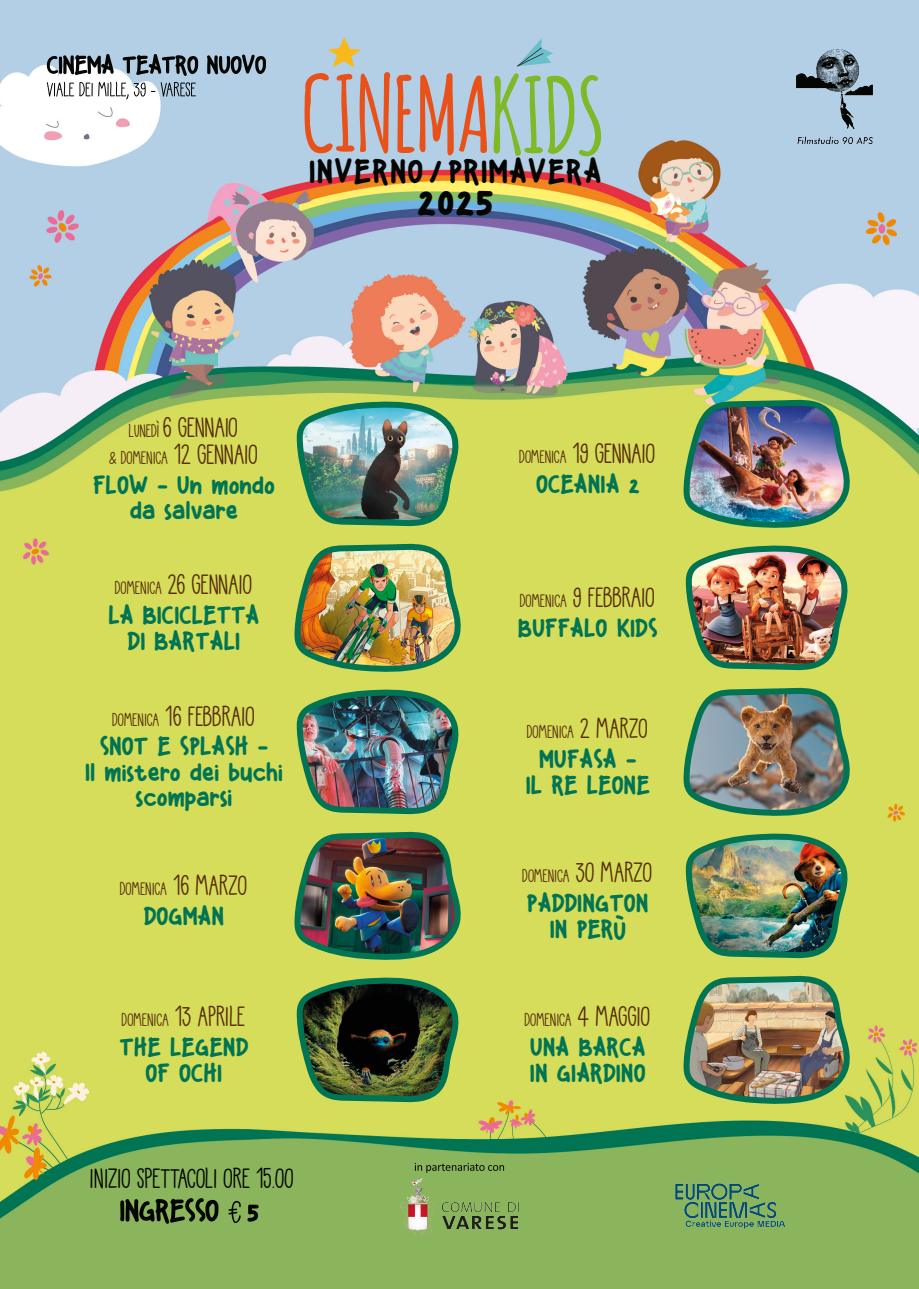
<style>
.page{position:relative;width:919px;height:1289px;background:#fff}
.page>*{position:absolute;margin:0;border:0;box-sizing:border-box;transform-origin:0 0}
.t1{font:49.5px "Kiddos";color:#050603}
.t2{font:36.9px "Kiddos";letter-spacing:.05em;color:#050603}
._24_-_titolo_film{font:28.5px/25.5px "Kiddos";letter-spacing:.02em;color:#007453;text-align:center}
.t3{font:500 25.5px "Kiddo Handwriting";letter-spacing:-.01em;color:#572b0a}
.t4{font:500 25.5px "Kiddo Handwriting";letter-spacing:-.01em;color:#050603}
.t5{font:500 16.5px "Kiddo Handwriting";letter-spacing:-.01em;color:#572b0a}
.s1{font-size:16.5px}
.s2{font-size:25.5px}
</style>
<div class="page">
<img style="left:0;top:0;width:918px;height:1288px">
<svg style="left:493px;top:73px;width:108px;height:83px;background:#a1c8a8"></svg>
<svg style="left:517px;top:38px;width:36px;height:28px"></svg>
<svg style="left:304px;top:37px;width:183px;height:118px;background:#c0b0b2"></svg>
<svg style="left:468px;top:1162px;width:36px;height:10px"></svg>
<div style="left:659px;top:1168px;width:24px;height:74px;background:#8ab55c"></div>
<svg style="left:120px;top:1197px;width:138px;height:26px;background:#546f38"></svg>
<img style="left:468px;top:1172px;width:64px;height:66px">
<svg style="left:47px;top:82px;width:149px;height:17px"></svg>
<svg style="left:47px;top:54px;width:219px;height:22px;background:#72808a"></svg>
<img style="left:796px;top:49px;width:76px;height:107px">
<img style="left:296px;top:398px;width:169px;height:135px">
<img style="left:683px;top:392px;width:173px;height:288px">
<img style="left:294px;top:536px;width:174px;height:288px">
<img style="left:294px;top:824px;width:174px;height:464px">
<img style="left:683px;top:680px;width:173px;height:288px">
<img style="left:683px;top:968px;width:173px;height:320px">
<p class="t2" style="left:309px;top:136px;width:293px">INVERNO / PRIMAVERA</p>
<p class="t1" style="left:417px;top:152px;width:77px">2025</p>
<p class="t3" style="left:129px;top:408px;width:111px"><span class="s1">LUNEDÌ</span> 6 GENNAIO</p>
<p class="t5" style="left:109px;top:445px;width:150px">&amp; DOMENICA <span class="s2">12 GENNAIO</span></p>
<p class="_24_-_titolo_film" style="left:93px;top:465px;width:183px">FLOW - Un mondo da salvare</p>
<p class="t3" style="left:115px;top:566px;width:139px"><span class="s1">DOMENICA</span> 26 GENNAIO</p>
<p class="_24_-_titolo_film" style="left:109px;top:596px;width:152px">LA BICICLETTA<br>DI BARTALI</p>
<p class="t3" style="left:112px;top:697px;width:145px"><span class="s1">DOMENICA</span> 16 FEBBRAIO</p>
<p class="_24_-_titolo_film" style="left:86px;top:727px;width:198px">SNOT E SPLASH -<br>Il mistero dei buchi scomparsi</p>
<p class="t5" style="left:120px;top:876px;width:129px">DOMENICA <span class="s2">16 MARZO</span></p>
<p class="_24_-_titolo_film" style="left:144px;top:897px;width:81px">DOGMAN</p>
<p class="t5" style="left:122px;top:1008px;width:126px">DOMENICA <span class="s2">13 APRILE</span></p>
<p class="_24_-_titolo_film" style="left:120px;top:1028px;width:130px">THE LEGEND<br>OF OCHI</p>
<p class="t4" style="left:91px;top:1160px;width:205px">INIZIO SPETTACOLI ORE 15.00</p>
<p class="t3" style="left:519px;top:435px;width:138px"><span class="s1">DOMENICA</span> 19 GENNAIO</p>
<p class="_24_-_titolo_film" style="left:536px;top:465px;width:104px">OCEANIA 2</p>
<p class="t3" style="left:520px;top:579px;width:137px"><span class="s1">DOMENICA</span> 9 FEBBRAIO</p>
<p class="_24_-_titolo_film" style="left:518px;top:609px;width:140px">BUFFALO KIDS</p>
<p class="t5" style="left:527px;top:720px;width:123px">DOMENICA <span class="s2">2 MARZO</span></p>
<p class="_24_-_titolo_film" style="left:526px;top:740px;width:125px">MUFASA -<br>IL RE LEONE</p>
<p class="t5" style="left:522px;top:864px;width:132px">DOMENICA <span class="s2">30 MARZO</span></p>
<p class="_24_-_titolo_film" style="left:527px;top:884px;width:123px">PADDINGTON<br>IN PERÙ</p>
<p class="t5" style="left:524px;top:1008px;width:128px">DOMENICA <span class="s2">4 MAGGIO</span></p>
<p class="_24_-_titolo_film" style="left:530px;top:1028px;width:117px;text-align:left">UNA BARCA<br>IN GIARDINO</p>
</div>
